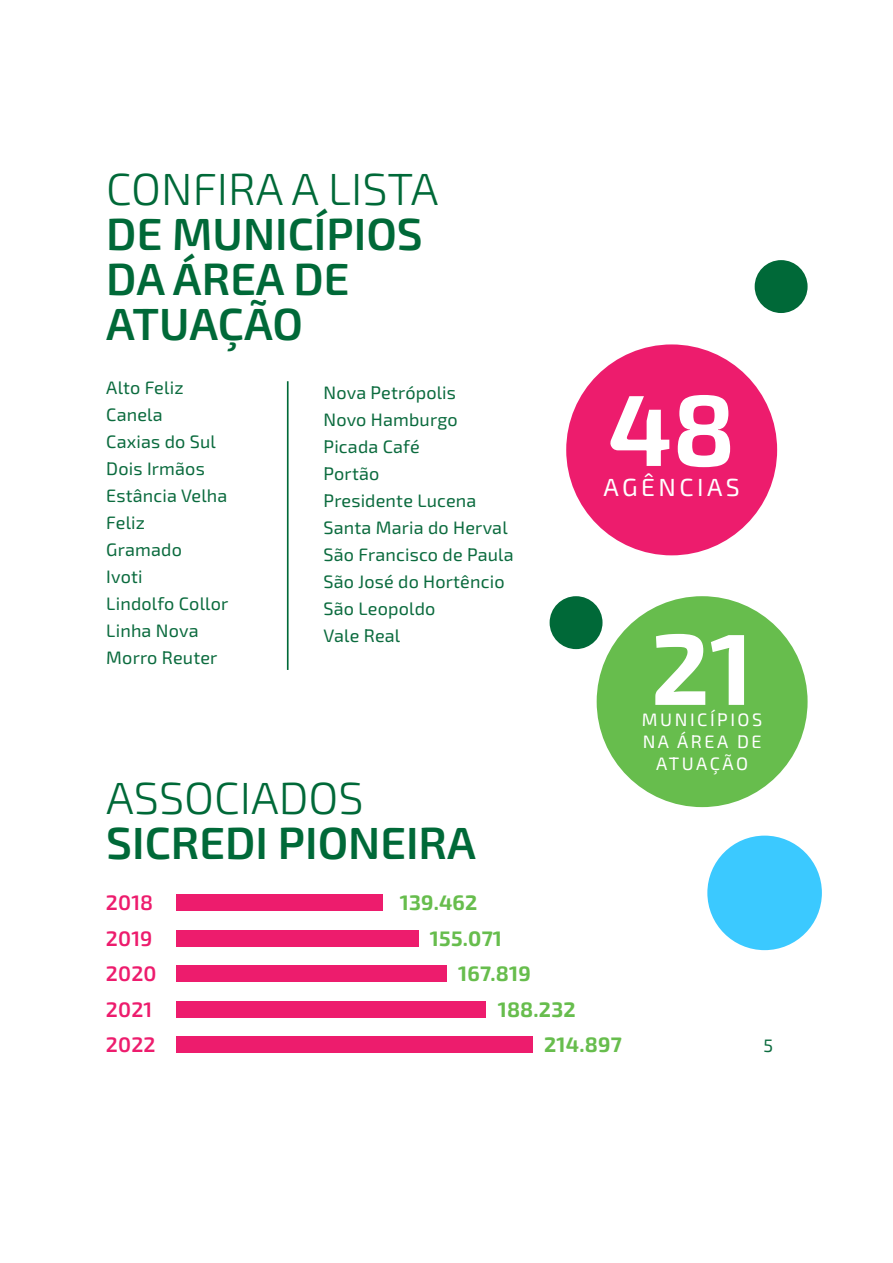
<style>
.page{position:relative;width:893px;height:1263px;background:#fff}
.page>*{position:absolute;margin:0;border:0;box-sizing:border-box;transform-origin:0 0}
.t1{font:101.1px "Exo 2";color:#fff}
.corpo{font:600 45px/45px "Exo 2";color:#006938}
.t2{font:24.75px "Exo 2";letter-spacing:.14em;color:#fff}
.corpo-2{font:21px "Exo 2";letter-spacing:.01em;color:#67bd4d}
.corpo-3{font:600 21px "Exo 2";letter-spacing:.01em;color:#ed1c6d}
.corpo-4{font:18px "Exo 2";letter-spacing:.01em;color:#0b6b3e}
.t3{font:18px "Exo 2";letter-spacing:.14em;color:#fff}
.s1{font-weight:400}
</style>
<div class="page">
<div style="left:707px;top:836px;width:115px;height:114px;background:#3bc9ff;border-radius:50%"></div>
<hr style="left:287px;top:381px;width:2px;height:289px;background:#006938">
<div style="left:566px;top:344px;width:211px;height:211px;background:#ed1c6d;border-radius:50%"></div>
<div style="left:597px;top:596px;width:211px;height:211px;background:#67bd4d;border-radius:50%"></div>
<div style="left:755px;top:260px;width:53px;height:53px;background:#006938;border-radius:50%"></div>
<div style="left:550px;top:596px;width:52px;height:53px;background:#006938;border-radius:50%"></div>
<div style="left:176px;top:930px;width:242px;height:16px;background:#ed1c6d"></div>
<div style="left:176px;top:895px;width:207px;height:16px;background:#ed1c6d"></div>
<div style="left:176px;top:965px;width:270px;height:17px;background:#ed1c6d"></div>
<div style="left:176px;top:1001px;width:310px;height:16px;background:#ed1c6d"></div>
<div style="left:176px;top:1036px;width:356px;height:17px;background:#ed1c6d"></div>
<p class="corpo" style="left:106px;top:165px;width:334px"><span class="s1">CONFIRA A LISTA<br></span>DE MUNICÍPIOS<br>DA ÁREA DE<br>ATUAÇÃO</p>
<p class="corpo-4" style="left:106px;top:375px;width:79px">Alto Feliz</p>
<p class="corpo-4" style="left:106px;top:402px;width:58px">Canela</p>
<p class="corpo-4" style="left:106px;top:429px;width:111px">Caxias do Sul</p>
<p class="corpo-4" style="left:106px;top:456px;width:100px">Dois Irmãos</p>
<p class="corpo-4" style="left:106px;top:483px;width:123px">Estância Velha</p>
<p class="corpo-4" style="left:106px;top:510px;width:40px">Feliz</p>
<p class="corpo-4" style="left:106px;top:537px;width:77px">Gramado</p>
<p class="corpo-4" style="left:106px;top:564px;width:38px">Ivoti</p>
<p class="corpo-4" style="left:106px;top:591px;width:124px">Lindolfo Collor</p>
<p class="corpo-4" style="left:106px;top:618px;width:94px">Linha Nova</p>
<p class="corpo-4" style="left:106px;top:645px;width:113px">Morro Reuter</p>
<p class="corpo-4" style="left:324px;top:380px;width:134px">Nova Petrópolis</p>
<p class="corpo-4" style="left:324px;top:407px;width:136px">Novo Hamburgo</p>
<p class="corpo-4" style="left:324px;top:434px;width:98px">Picada Café</p>
<p class="corpo-4" style="left:324px;top:461px;width:57px">Portão</p>
<p class="corpo-4" style="left:324px;top:488px;width:154px">Presidente Lucena</p>
<p class="corpo-4" style="left:324px;top:515px;width:186px">Santa Maria do Herval</p>
<p class="corpo-4" style="left:324px;top:542px;width:192px">São Francisco de Paula</p>
<p class="corpo-4" style="left:324px;top:569px;width:183px">São José do Hortêncio</p>
<p class="corpo-4" style="left:324px;top:596px;width:113px">São Leopoldo</p>
<p class="corpo-4" style="left:324px;top:623px;width:78px">Vale Real</p>
<p class="corpo" style="left:106px;top:774px;width:371px"><span class="s1">ASSOCIADOS<br></span>SICREDI PIONEIRA</p>
<p class="corpo-3" style="left:106px;top:888px;width:49px">2018</p>
<p class="corpo-3" style="left:106px;top:924px;width:48px">2019</p>
<p class="corpo-2" style="left:400px;top:888px;width:79px">139.462</p>
<p class="corpo-2" style="left:430px;top:924px;width:74px">155.071</p>
<p class="t1" style="left:608px;top:360px;width:129px">48</p>
<p class="t2" style="left:603px;top:470px;width:138px">AGÊNCIAS</p>
<p class="t1" style="left:651px;top:599px;width:104px">21</p>
<p class="t3" style="left:643px;top:729px;width:120px">NA ÁREA DE</p>
<p class="t3" style="left:656px;top:751px;width:94px">ATUAÇÃO</p>
<p class="t3" style="left:642px;top:707px;width:122px">MUNICÍPIOS</p>
<p class="corpo-3" style="left:106px;top:959px;width:52px">2020</p>
<p class="corpo-3" style="left:106px;top:995px;width:48px">2021</p>
<p class="corpo-3" style="left:106px;top:1030px;width:51px">2022</p>
<p class="corpo-2" style="left:458px;top:959px;width:74px">167.819</p>
<p class="corpo-2" style="left:498px;top:995px;width:80px">188.232</p>
<p class="corpo-2" style="left:544px;top:1030px;width:79px">214.897</p>
<p class="corpo-4" style="left:763px;top:1033px;width:11px">5</p>
</div>
